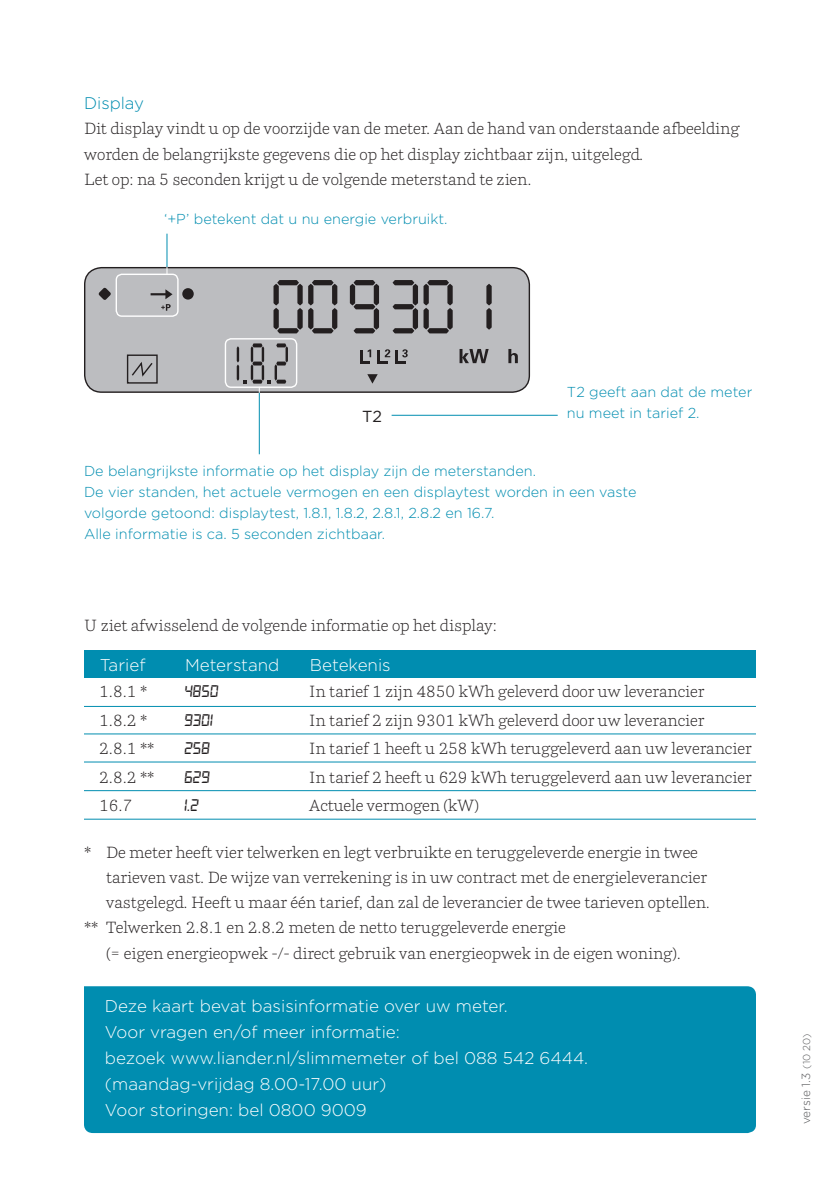
<style>
.page{position:relative;width:840px;height:1191px;background:#fff}
.page>*{position:absolute;margin:0;border:0;box-sizing:border-box;transform-origin:0 0}
._05-LI-Bodytekst{font:italic 18px "Digital 7";color:#231f20}
._08-LI-Tussenkop{font:300 17px "Gotham";color:#fff}
._05-LI-Bodytekst-2{font:300 17px "Gotham";color:#fff}
._05-LI-Bodytekst-3{font:300 16.8px "Gotham";color:#008db0}
._05-LI-Bodytekst-4{font:300 16px/25.2px "Parry";color:#231f20}
._08-LI-Tussenkop-2{font:16px "Gotham";color:#231f20}
._08-LI-Tussenkop-3{font:300 14.4px/21px "Gotham";color:#008db0}
.t1{font:300 11.8px "Gotham";color:#57585a}
.s1{font-size:10px}
</style>
<div class="page">
<hr style="left:84px;top:818px;width:671px;height:1px;background:#008db0">
<div style="left:84px;top:650px;width:671px;height:28px;background:#008db0"></div>
<hr style="left:84px;top:706px;width:671px;height:1px;background:#008db0">
<hr style="left:84px;top:733px;width:671px;height:1px;background:#008db0">
<hr style="left:84px;top:761px;width:671px;height:1px;background:#008db0">
<hr style="left:84px;top:790px;width:671px;height:1px;background:#008db0">
<hr style="left:391px;top:415px;width:166px;height:1px;background:#008db0">
<hr style="left:166px;top:234px;width:1px;height:36px;background:#008db0">
<div style="left:85px;top:268px;width:444px;height:124px;background:#bcbdc0;border-radius:17px"></div>
<div style="left:84px;top:267px;width:445px;height:126px;border:1px solid #231f20;border-radius:17px"></div>
<svg style="left:150px;top:289px;width:22px;height:22px"></svg>
<svg style="left:98px;top:287px;width:13px;height:13px"></svg>
<div style="left:182px;top:288px;width:12px;height:11px;background:#231f20;border-radius:50%"></div>
<svg style="left:367px;top:374px;width:10px;height:9px"></svg>
<svg style="left:360px;top:349px;width:11px;height:14px"></svg>
<svg style="left:377px;top:349px;width:30px;height:14px"></svg>
<svg style="left:459px;top:349px;width:29px;height:14px"></svg>
<svg style="left:508px;top:349px;width:9px;height:14px"></svg>
<div style="left:127px;top:354px;width:31px;height:29px;border:1px solid #231f20"></div>
<svg style="left:132px;top:362px;width:21px;height:15px"></svg>
<div style="left:115px;top:274px;width:63px;height:43px;border:1px solid #fff;border-radius:6px"></div>
<div style="left:84px;top:986px;width:671px;height:147px;background:#008db0"></div>
<div style="left:277px;top:280px;width:22px;height:5px;background:#231f20;border-radius:3px"></div>
<div style="left:273px;top:284px;width:5px;height:21px;background:#231f20;border-radius:3px"></div>
<div style="left:297px;top:284px;width:5px;height:21px;background:#231f20;border-radius:3px"></div>
<div style="left:273px;top:308px;width:5px;height:21px;background:#231f20;border-radius:3px"></div>
<div style="left:297px;top:308px;width:5px;height:22px;background:#231f20;border-radius:3px"></div>
<div style="left:277px;top:328px;width:22px;height:5px;background:#231f20;border-radius:3px"></div>
<div style="left:312px;top:280px;width:21px;height:5px;background:#231f20;border-radius:3px"></div>
<div style="left:308px;top:284px;width:5px;height:21px;background:#231f20;border-radius:3px"></div>
<div style="left:332px;top:284px;width:5px;height:21px;background:#231f20;border-radius:3px"></div>
<div style="left:308px;top:308px;width:5px;height:21px;background:#231f20;border-radius:3px"></div>
<div style="left:332px;top:308px;width:5px;height:22px;background:#231f20;border-radius:3px"></div>
<div style="left:312px;top:328px;width:21px;height:5px;background:#231f20;border-radius:3px"></div>
<div style="left:353px;top:280px;width:22px;height:5px;background:#231f20;border-radius:3px"></div>
<div style="left:349px;top:284px;width:6px;height:21px;background:#231f20;border-radius:3px"></div>
<div style="left:373px;top:284px;width:6px;height:21px;background:#231f20;border-radius:3px"></div>
<div style="left:353px;top:304px;width:22px;height:5px;background:#231f20;border-radius:2px"></div>
<div style="left:373px;top:308px;width:6px;height:22px;background:#231f20;border-radius:3px"></div>
<div style="left:353px;top:328px;width:22px;height:5px;background:#231f20;border-radius:3px"></div>
<div style="left:392px;top:280px;width:22px;height:5px;background:#231f20;border-radius:3px"></div>
<div style="left:412px;top:284px;width:6px;height:21px;background:#231f20;border-radius:3px"></div>
<div style="left:392px;top:304px;width:22px;height:5px;background:#231f20;border-radius:2px"></div>
<div style="left:412px;top:308px;width:6px;height:22px;background:#231f20;border-radius:3px"></div>
<div style="left:392px;top:328px;width:22px;height:5px;background:#231f20;border-radius:3px"></div>
<div style="left:427px;top:280px;width:22px;height:5px;background:#231f20;border-radius:3px"></div>
<div style="left:423px;top:284px;width:5px;height:21px;background:#231f20;border-radius:3px"></div>
<div style="left:447px;top:284px;width:5px;height:21px;background:#231f20;border-radius:3px"></div>
<div style="left:423px;top:308px;width:5px;height:21px;background:#231f20;border-radius:3px"></div>
<div style="left:447px;top:308px;width:5px;height:22px;background:#231f20;border-radius:3px"></div>
<div style="left:427px;top:328px;width:22px;height:5px;background:#231f20;border-radius:3px"></div>
<div style="left:486px;top:284px;width:5px;height:21px;background:#231f20;border-radius:3px"></div>
<div style="left:486px;top:308px;width:5px;height:22px;background:#231f20;border-radius:3px"></div>
<hr style="left:259px;top:392px;width:1px;height:62px;background:#008db0">
<svg style="left:236px;top:343px;width:52px;height:50px"></svg>
<div style="left:225px;top:338px;width:72px;height:50px;border:1px solid #fff;border-radius:6px"></div>
<p class="_05-LI-Bodytekst-3" style="left:84px;top:93px;width:62px">Display</p>
<p class="_05-LI-Bodytekst-4" style="left:84px;top:116px;width:656px">Dit display vindt u op de voorzijde van de meter. Aan de hand van onderstaande afbeelding worden de belangrijkste gegevens die op het display zichtbaar zijn, uitgelegd.</p>
<p class="_05-LI-Bodytekst-4" style="left:84px;top:166px;width:449px">Let op: na 5 seconden krijgt u de volgende meterstand te zien.</p>
<p class="_08-LI-Tussenkop-3" style="left:164px;top:208px;width:285px">‘+P’ betekent dat u nu energie verbruikt.</p>
<p class="_08-LI-Tussenkop-2" style="left:362px;top:406px;width:21px">T2</p>
<p class="_08-LI-Tussenkop-3" style="left:566px;top:381px;width:187px">T2 geeft aan dat de meter nu meet in tarief 2.</p>
<p class="_08-LI-Tussenkop-3" style="left:84px;top:460px;width:553px">De belangrijkste informatie op het display zijn de meterstanden.<br>De vier standen, het actuele vermogen en een displaytest worden in een vaste volgorde getoond: displaytest, 1.8.1, 1.8.2, 2.8.1, 2.8.2 en 16.7.<br>Alle informatie is ca. 5 seconden zichtbaar.</p>
<p class="_05-LI-Bodytekst-4" style="left:84px;top:612px;width:414px">U ziet afwisselend de volgende informatie op het display:</p>
<p class="_08-LI-Tussenkop" style="left:100px;top:654px;width:47px">Tarief</p>
<p class="_08-LI-Tussenkop" style="left:185px;top:654px;width:96px">Meterstand</p>
<p class="_08-LI-Tussenkop" style="left:310px;top:654px;width:82px">Betekenis</p>
<p class="_05-LI-Bodytekst-4" style="left:99px;top:679px;width:49px">1.8.1 *</p>
<p class="_05-LI-Bodytekst" style="left:184px;top:683px;width:36px">4850</p>
<p class="_05-LI-Bodytekst-4" style="left:309px;top:679px;width:396px">In tarief 1 zijn 4850 kWh geleverd door uw leverancier</p>
<p class="_05-LI-Bodytekst-4" style="left:99px;top:707px;width:49px">1.8.2 *</p>
<p class="_05-LI-Bodytekst" style="left:184px;top:712px;width:30px">9301</p>
<p class="_05-LI-Bodytekst-4" style="left:309px;top:707px;width:396px">In tarief 2 zijn 9301 kWh geleverd door uw leverancier</p>
<p class="_05-LI-Bodytekst-4" style="left:99px;top:735px;width:57px">2.8.1 **</p>
<p class="_05-LI-Bodytekst" style="left:184px;top:740px;width:27px">258</p>
<p class="_05-LI-Bodytekst-4" style="left:309px;top:735px;width:443px">In tarief 1 heeft u 258 kWh teruggeleverd aan uw leverancier</p>
<p class="_05-LI-Bodytekst-4" style="left:99px;top:764px;width:57px">2.8.2 **</p>
<p class="_05-LI-Bodytekst" style="left:184px;top:769px;width:27px">629</p>
<p class="_05-LI-Bodytekst-4" style="left:309px;top:764px;width:443px">In tarief 2 heeft u 629 kWh teruggeleverd aan uw leverancier</p>
<p class="_05-LI-Bodytekst-4" style="left:99px;top:792px;width:35px">16.7</p>
<p class="_05-LI-Bodytekst" style="left:184px;top:797px;width:16px">1.2</p>
<p class="_05-LI-Bodytekst-4" style="left:309px;top:792px;width:171px">Actuele vermogen (kW)</p>
<p class="_05-LI-Bodytekst-4" style="left:106px;top:839px;width:605px;text-indent:-22px">* De meter heeft vier telwerken en legt verbruikte en teruggeleverde energie in twee tarieven vast. De wijze van verrekening is in uw contract met de energieleverancier vastgelegd. Heeft u maar één tarief, dan zal de leverancier de twee tarieven optellen.</p>
<p class="_05-LI-Bodytekst-4" style="left:106px;top:915px;width:576px;text-indent:-22px">** Telwerken 2.8.1 en 2.8.2 meten de netto teruggeleverde energie<br>(= eigen energieopwek -/- direct gebruik van energieopwek in de eigen woning).</p>
<p class="_08-LI-Tussenkop" style="left:105px;top:995px;width:404px">Deze kaart bevat basisinformatie over uw meter.</p>
<p class="_08-LI-Tussenkop" style="left:105px;top:1021px;width:296px">Voor vragen en/of meer informatie:</p>
<p class="_05-LI-Bodytekst-2" style="left:105px;top:1047px;width:484px">bezoek www.liander.nl/slimmemeter of bel 088 542 6444.</p>
<p class="_05-LI-Bodytekst-2" style="left:105px;top:1073px;width:283px">(maandag-vrijdag 8.00-17.00 uur)</p>
<p class="_08-LI-Tussenkop" style="left:105px;top:1099px;width:263px">Voor storingen: bel 0800 9009</p>
<p class="t1" style="left:798px;top:1124px;width:92px;rotate:-90deg">versie 1.3 <span class="s1">(10 20)</span></p>
</div>
